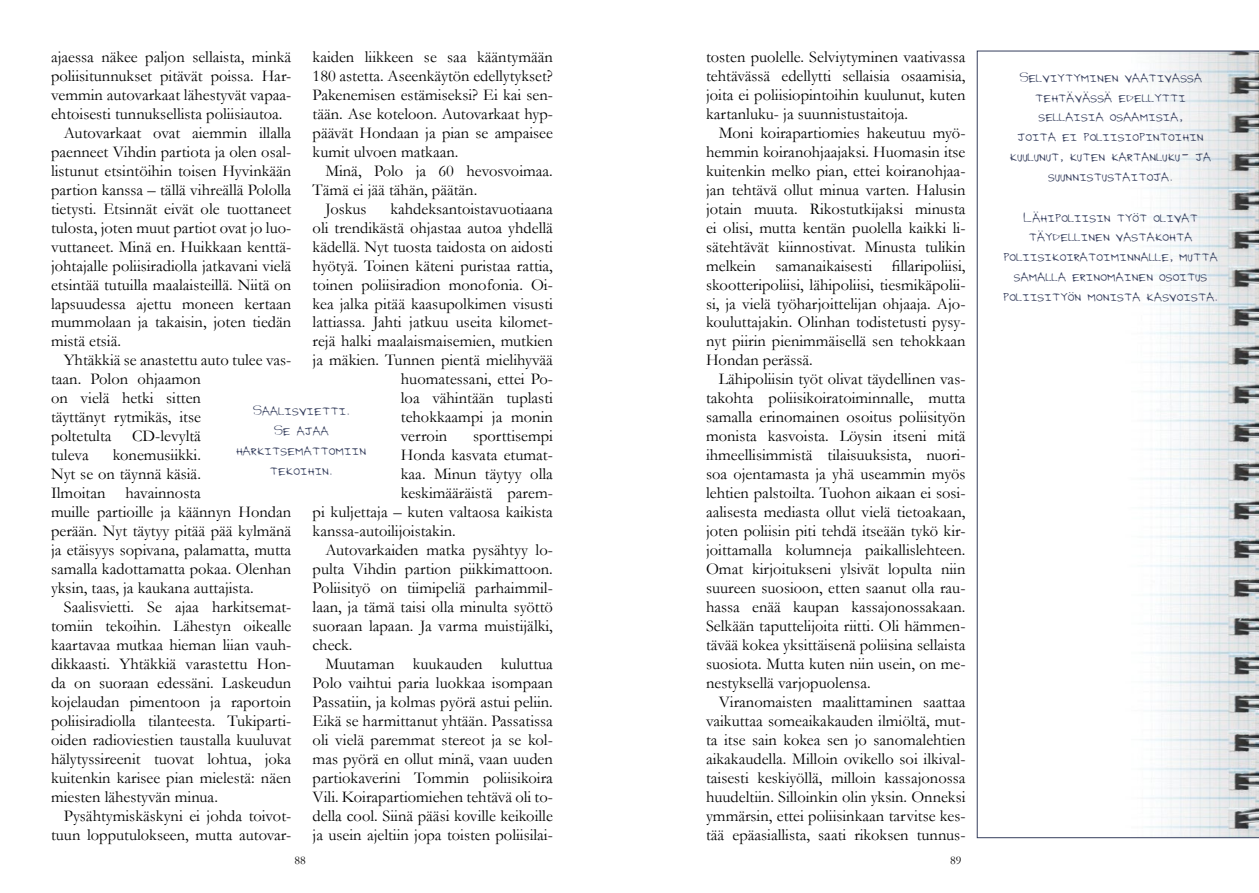
<style>
.page{position:relative;width:1259px;height:893px;background:#fff}
.page>*{position:absolute;margin:0;border:0;box-sizing:border-box;transform-origin:0 0}
.t1{font:16.5px/19px "Garamond";color:#000;text-align:justify}
.t2{font:16.5px/19.8px "Grants Hand";color:#353e5d;text-align:center;scale:1.04 1}
.t3{font:12px "Garamond";color:#000}
</style>
<div class="page">
<svg style="left:977px;top:51px;width:282px;height:787px"></svg>
<p class="t1" style="left:313px;top:47px;width:242px">kaiden liikkeen se saa kääntymään 180 astetta. Aseenkäytön edellytykset?<br>Pakenemisen estämiseksi? Ei kai sen&shy;tään. Ase koteloon. Autovarkaat hyp&shy;päävät Hondaan ja pian se ampaisee kumit ulvoen matkaan.</p>
<p class="t1" style="left:325px;top:161px;width:229px">Minä, Polo ja 60 hevosvoimaa.</p>
<p class="t1" style="left:313px;top:180px;width:166px">Tämä ei jää tähän, päätän.</p>
<p class="t1" style="left:325px;top:198px;width:43px">Joskus</p>
<p class="t1" style="left:390px;top:198px;width:164px">kahdeksantoistavuotiaana</p>
<p class="t1" style="left:313px;top:217px;width:242px">oli trendikästä ohjastaa autoa yhdellä</p>
<p class="t1" style="left:313px;top:236px;width:242px">kädellä. Nyt tuosta taidosta on aidosti</p>
<p class="t1" style="left:313px;top:255px;width:242px">hyötyä. Toinen käteni puristaa rattia,</p>
<p class="t1" style="left:313px;top:274px;width:242px">toinen poliisiradion monofonia. Oi-</p>
<p class="t1" style="left:313px;top:293px;width:242px">kea jalka pitää kaasupolkimen visusti</p>
<p class="t1" style="left:313px;top:312px;width:242px">lattiassa. Jahti jatkuu useita kilomet-</p>
<p class="t1" style="left:313px;top:331px;width:242px">rejä halki maalaismaisemien, mutkien</p>
<p class="t1" style="left:313px;top:350px;width:242px">ja mäkien. Tunnen pientä mielihyvää</p>
<p class="t1" style="left:401px;top:369px;width:154px">huomatessani, ettei Po-</p>
<p class="t1" style="left:401px;top:388px;width:154px">loa vähintään tuplasti</p>
<p class="t1" style="left:401px;top:407px;width:153px">tehokkaampi ja monin</p>
<p class="t1" style="left:401px;top:426px;width:48px">verroin</p>
<p class="t1" style="left:473px;top:426px;width:81px">sporttisempi</p>
<p class="t1" style="left:401px;top:445px;width:154px">Honda kasvata etumat-</p>
<p class="t1" style="left:401px;top:464px;width:154px">kaa. Minun täytyy olla</p>
<p class="t1" style="left:401px;top:483px;width:154px">keskimääräistä parem-</p>
<p class="t1" style="left:313px;top:502px;width:242px">pi kuljettaja – kuten valtaosa kaikista</p>
<p class="t1" style="left:313px;top:521px;width:145px">kanssa-autoilijoistakin.</p>
<p class="t1" style="left:325px;top:540px;width:229px">Autovarkaiden matka pysähtyy lo-</p>
<p class="t1" style="left:313px;top:559px;width:242px">pulta Vihdin partion piikkimattoon.</p>
<p class="t1" style="left:313px;top:578px;width:242px">Poliisityö on tiimipeliä parhaimmil-</p>
<p class="t1" style="left:313px;top:597px;width:242px">laan, ja tämä taisi olla minulta syöttö</p>
<p class="t1" style="left:313px;top:616px;width:242px">suoraan lapaan. Ja varma muistijälki,</p>
<p class="t1" style="left:313px;top:635px;width:41px">check.</p>
<p class="t1" style="left:325px;top:654px;width:229px">Muutaman kuukauden kuluttua</p>
<p class="t1" style="left:313px;top:673px;width:242px">Polo vaihtui paria luokkaa isompaan</p>
<p class="t1" style="left:313px;top:692px;width:242px">Passatiin, ja kolmas pyörä astui peliin.</p>
<p class="t1" style="left:313px;top:711px;width:242px">Eikä se harmittanut yhtään. Passatissa</p>
<p class="t1" style="left:313px;top:730px;width:242px">oli vielä paremmat stereot ja se kol-</p>
<p class="t1" style="left:313px;top:749px;width:242px">mas pyörä en ollut minä, vaan uuden</p>
<p class="t1" style="left:313px;top:768px;width:242px">partiokaverini Tommin poliisikoira</p>
<p class="t1" style="left:313px;top:787px;width:242px">Vili. Koirapartiomiehen tehtävä oli to-</p>
<p class="t1" style="left:313px;top:806px;width:242px">della cool. Siinä pääsi koville keikoille</p>
<p class="t1" style="left:313px;top:825px;width:242px">ja usein ajeltiin jopa toisten poliisilai-</p>
<p class="t1" style="left:51px;top:47px;width:242px">ajaessa näkee paljon sellaista, minkä</p>
<p class="t1" style="left:51px;top:66px;width:242px">poliisitunnukset pitävät poissa. Har-</p>
<p class="t1" style="left:51px;top:85px;width:242px">vemmin autovarkaat lähestyvät vapaa-</p>
<p class="t1" style="left:51px;top:104px;width:233px">ehtoisesti tunnuksellista poliisiautoa.</p>
<p class="t1" style="left:64px;top:123px;width:229px">Autovarkaat ovat aiemmin illalla</p>
<p class="t1" style="left:51px;top:142px;width:242px">paenneet Vihdin partiota ja olen osal-</p>
<p class="t1" style="left:51px;top:161px;width:242px">listunut etsintöihin toisen Hyvinkään</p>
<p class="t1" style="left:51px;top:180px;width:242px">partion kanssa – tällä vihreällä Pololla</p>
<p class="t1" style="left:51px;top:198px;width:242px">tietysti. Etsinnät eivät ole tuottaneet</p>
<p class="t1" style="left:51px;top:217px;width:242px">tulosta, joten muut partiot ovat jo luo-</p>
<p class="t1" style="left:51px;top:236px;width:242px">vuttaneet. Minä en. Huikkaan kenttä-</p>
<p class="t1" style="left:51px;top:255px;width:242px">johtajalle poliisiradiolla jatkavani vielä</p>
<p class="t1" style="left:51px;top:274px;width:242px">etsintää tutuilla maalaisteillä. Niitä on</p>
<p class="t1" style="left:51px;top:293px;width:242px">lapsuudessa ajettu moneen kertaan</p>
<p class="t1" style="left:51px;top:312px;width:242px">mummolaan ja takaisin, joten tiedän</p>
<p class="t1" style="left:51px;top:331px;width:71px">mistä etsiä.</p>
<p class="t1" style="left:64px;top:350px;width:229px">Yhtäkkiä se anastettu auto tulee vas-</p>
<p class="t1" style="left:51px;top:369px;width:151px">taan. Polon ohjaamon</p>
<p class="t1" style="left:51px;top:388px;width:151px">on vielä hetki sitten</p>
<p class="t1" style="left:51px;top:407px;width:151px">täyttänyt rytmikäs, itse</p>
<p class="t1" style="left:51px;top:426px;width:151px">poltetulta CD-levyltä</p>
<p class="t1" style="left:51px;top:445px;width:39px">tuleva</p>
<p class="t2" style="left:236px;top:399px;width:127px">Saalisvietti.<br>Se ajaa harkitsemattomiin tekoihin.</p>
<p class="t1" style="left:51px;top:445px;width:242px;text-align:left;text-indent:62px">konemusiikki.<br>Nyt se on täynnä käsiä.<br>Ilmoitan havainnosta<br>muille partioille ja käännyn Hondan perään. Nyt täytyy pitää pää kylmänä ja etäisyys sopivana, palamatta, mutta samalla kadottamatta pokaa. Olenhan yksin, taas, ja kaukana auttajista.</p>
<p class="t1" style="left:51px;top:597px;width:242px;text-indent:13px">Saalisvietti. Se ajaa harkitsemat&shy;tomiin tekoihin. Lähestyn oikealle kaartavaa mutkaa hieman liian vauh&shy;dikkaasti. Yhtäkkiä varastettu Hon&shy;da on suoraan edessäni. Laskeudun kojelaudan pimentoon ja raportoin poliisiradiolla tilanteesta. Tukiparti&shy;oiden radioviestien taustalla kuuluvat hälytyssireenit tuovat lohtua, joka kuitenkin karisee pian mielestä: näen miesten lähestyvän minua.</p>
<p class="t1" style="left:51px;top:806px;width:242px;text-align:right">Pysähtymiskäskyni ei johda toivot&shy;tuun lopputulokseen, mutta autovar-</p>
<p class="t1" style="left:706px;top:47px;width:261px">tosten puolelle. Selviytyminen vaativassa tehtävässä edellytti sellaisia osaamisia, joita ei poliisiopintoihin kuulunut, kuten kartanluku- ja suunnistustaitoja.</p>
<p class="t1" style="left:706px;top:123px;width:261px;text-indent:13px">Moni koirapartiomies hakeutuu myö&shy;hemmin koiranohjaajaksi. Huomasin itse kuitenkin melko pian, ettei koiranohjaa&shy;jan tehtävä ollut minua varten. Halusin jotain muuta. Rikostutkijaksi minusta ei olisi, mutta kentän puolella kaikki li&shy;sätehtävät kiinnostivat. Minusta tulikin melkein samanaikaisesti fillaripoliisi, skootteripoliisi, lähipoliisi, tiesmikäpolii&shy;si, ja vielä työharjoittelijan ohjaaja. Ajo&shy;kouluttajakin. Olinhan todistetusti pysy&shy;nyt piirin pienimmäisellä sen tehokkaan Hondan perässä.</p>
<p class="t1" style="left:706px;top:369px;width:261px;text-indent:13px">Lähipoliisin työt olivat täydellinen vas&shy;takohta poliisikoiratoiminnalle, mutta samalla erinomainen osoitus poliisityön monista kasvoista. Löysin itseni mitä ihmeellisimmistä tilaisuuksista, nuori&shy;soa ojentamasta ja yhä useammin myös lehtien palstoilta. Tuohon aikaan ei sosi&shy;aalisesta mediasta ollut vielä tietoakaan, joten poliisin piti tehdä itseään tykö kir&shy;joittamalla kolumneja paikallislehteen.<br>Omat kirjoitukseni ylsivät lopulta niin suureen suosioon, etten saanut olla rau&shy;hassa enää kaupan kassajonossakaan.<br>Selkään taputtelijoita riitti. Oli hämmen&shy;tävää kokea yksittäisenä poliisina sellaista suosiota. Mutta kuten niin usein, on me&shy;nestyksellä varjopuolensa.</p>
<p class="t1" style="left:706px;top:692px;width:261px;text-indent:13px">Viranomaisten maalittaminen saattaa vaikuttaa someaikakauden ilmiöltä, mut&shy;ta itse sain kokea sen jo sanomalehtien aikakaudella. Milloin ovikello soi ilkival&shy;taisesti keskiyöllä, milloin kassajonossa huudeltiin. Silloinkin olin yksin. Onneksi ymmärsin, ettei poliisinkaan tarvitse kes&shy;tää epäasiallista, saati rikoksen tunnus-</p>
<p class="t3" style="left:294px;top:852px;width:13px">88</p>
<p class="t3" style="left:950px;top:852px;width:13px">89</p>
<p class="t2" style="left:1009px;top:66px;width:195px">Selviytyminen vaativassa tehtävässä edellytti sellaisia osaamisia,<br>joita ei poliisiopintoihin kuulunut, kuten kartanluku- ja suunnistustaitoja.</p>
<p class="t2" style="left:1003px;top:206px;width:208px">Lähipoliisin työt olivat täydellinen vastakohta poliisikoiratoiminnalle, mutta samalla erinomainen osoitus poliisityön monista kasvoista.</p>
</div>
